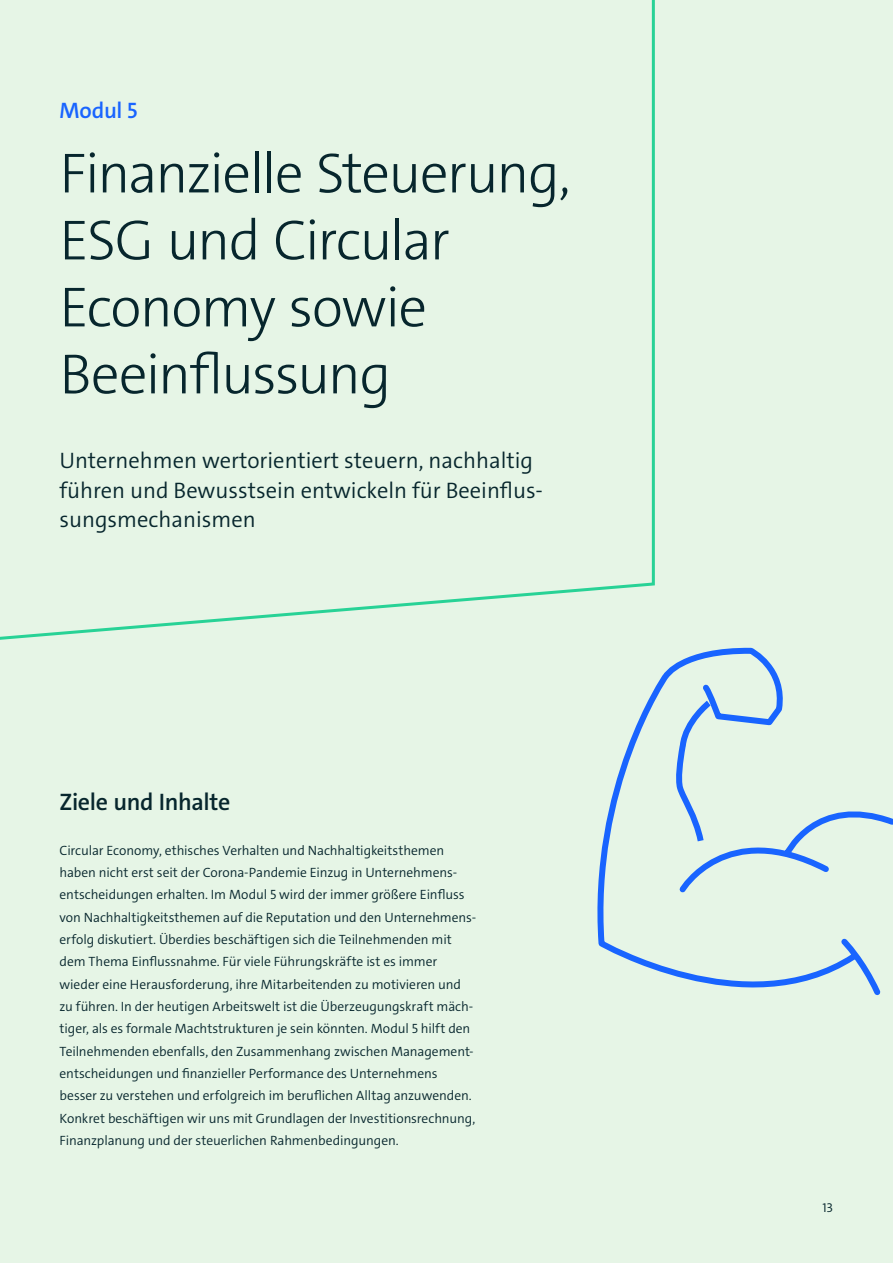
<style>
.page{position:relative;width:893px;height:1263px;background:#e6f5e6}
.page>*{position:absolute;margin:0;border:0;box-sizing:border-box;transform-origin:0 0}
.t1{font:300 57px/67.1px "The Sans C4 s";letter-spacing:-.03em;color:#07262d}
.t2{font:600 24px "The Sans C4 s";letter-spacing:-.015em;color:#07262d}
.t3{font:300 22.5px/29.7px "The Sans C4 s";color:#07262d}
.t4{font:600 22.5px "The Sans C4 s";letter-spacing:-.01em;color:#1964ff}
.t5{font:300 13.5px/22.4px "The Sans C4 s";letter-spacing:-.005em;color:#07262d}
</style>
<div class="page">
<div style="left:0;top:0;width:656px;height:679px;background:#e6f5e6"></div>
<div style="left:591px;top:650px;width:302px;height:468px;background:#e6f5e6"></div>
<svg style="left:677px;top:703px;width:32px;height:145px;background:#bfd9ea"></svg>
<h3 class="t4" style="left:59px;top:96px;width:80px">Modul 5</h3>
<h1 class="t1" style="left:59px;top:140px;width:513px">Finanzielle Steuerung,<br>ESG und Circular<br>Economy sowie<br>Beeinflussung</h1>
<h3 class="t3" style="left:59px;top:445px;width:485px">Unternehmen wertorientiert steuern, nachhaltig führen und Bewusstsein entwickeln für Beeinflus&shy;sungsmechanismen</h3>
<h2 class="t2" style="left:60px;top:787px;width:172px">Ziele und Inhalte</h2>
<p class="t5" style="left:60px;top:839px;width:418px">Circular Economy, ethisches Verhalten und Nachhaltigkeitsthemen haben nicht erst seit der Corona-Pandemie Einzug in Unternehmens&shy;entscheidungen erhalten. Im Modul 5 wird der immer größere Einfluss von Nachhaltigkeitsthemen auf die Reputation und den Unternehmens&shy;erfolg diskutiert. Überdies beschäftigen sich die Teilnehmenden mit dem Thema Einflussnahme. Für viele Führungskräfte ist es immer wieder eine Herausforderung, ihre Mitarbeitenden zu motivieren und zu führen. In der heutigen Arbeitswelt ist die Überzeugungskraft mäch&shy;tiger, als es formale Machtstrukturen je sein könnten. Modul 5 hilft den Teilnehmenden ebenfalls, den Zusammenhang zwischen Management&shy;entscheidungen und finanzieller Performance des Unternehmens besser zu verstehen und erfolgreich im beruflichen Alltag anzuwenden.<br>Konkret beschäftigen wir uns mit Grundlagen der Investitionsrechnung, Finanzplanung und der steuerlichen Rahmenbedingungen.</p>
<p class="t5" style="left:822px;top:1196px;width:12px">13</p>
</div>
